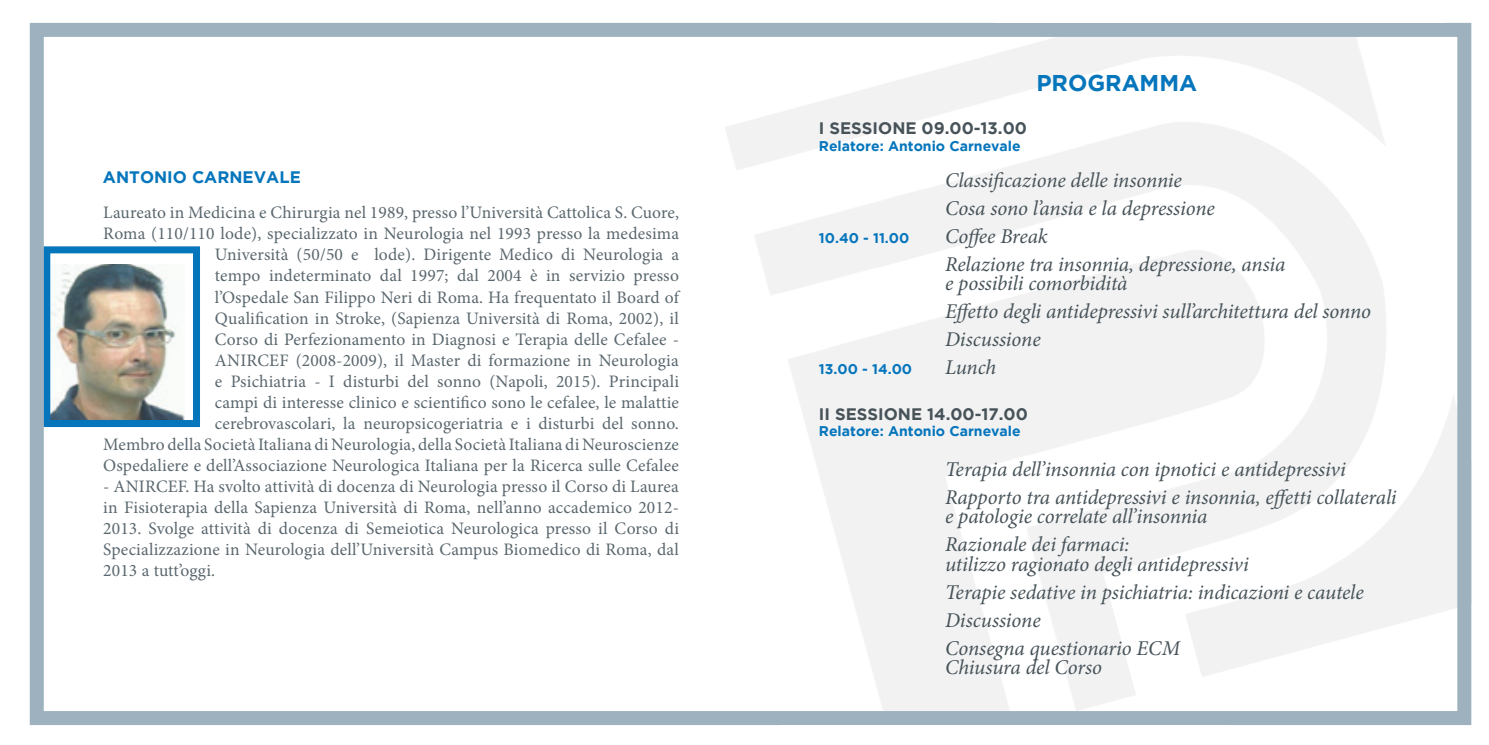
<style>
.page{position:relative;width:1489px;height:745px;background:#fff}
.page>*{position:absolute;margin:0;border:0;box-sizing:border-box;transform-origin:0 0}
.t1{font:700 22.75px "Gotham";color:#0575bc}
.t2{font:italic 21px/28px "Minion Pro";letter-spacing:-.01em;color:#475359}
.t3{font:17.5px/21px "Minion Pro";letter-spacing:.01em;color:#5a676e;text-align:right}
.t4{font:700 16.62px "Gotham";color:#475359}
.t5{font:700 16.62px "Gotham";color:#0575bc}
.t6{font:700 14px "Gotham";color:#0575bc}
</style>
<div class="page">
<img style="left:51px;top:264px;width:134px;height:155px">
<div style="left:43px;top:246px;width:157px;height:181px;border:7px solid #0575bc"></div>
<div style="left:30px;top:23px;width:1441px;height:701px;border:14px solid #9db2be"></div>
<p class="t5" style="left:103px;top:167px;width:199px">ANTONIO CARNEVALE</p>
<p class="t3" style="left:103px;top:202px;width:577px">Laureato in Medicina e Chirurgia nel 1989, presso l’Università Cattolica S. Cuore, Roma (110/110 lode), specializzato in Neurologia nel 1993 presso la medesima Università (50/50 e lode). Dirigente Medico di Neurologia a<br>tempo indeterminato dal 1997; dal 2004 è in servizio presso<br>l’Ospedale San Filippo Neri di Roma. Ha frequentato il Board of<br>Qualification in Stroke, (Sapienza Università di Roma, 2002), il<br>Corso di Perfezionamento in Diagnosi e Terapia delle Cefalee -<br>ANIRCEF (2008-2009), il Master di formazione in Neurologia<br>e Psichiatria - I disturbi del sonno (Napoli, 2015). Principali<br>campi di interesse clinico e scientifico sono le cefalee, le malattie cerebrovascolari, la neuropsicogeriatria e i disturbi del sonno.<br>Membro della Società Italiana di Neurologia, della Società Italiana di Neuroscienze Ospedaliere e dell’Associazione Neurologica Italiana per la Ricerca sulle Cefalee</p>
<p class="t3" style="left:103px;top:475px;width:577px;text-align:justify">- ANIRCEF. Ha svolto attività di docenza di Neurologia presso il Corso di Laurea in Fisioterapia della Sapienza Università di Roma, nell’anno accademico 2012- 2013. Svolge attività di docenza di Semeiotica Neurologica presso il Corso di Specializzazione in Neurologia dell’Università Campus Biomedico di Roma, dal 2013 a tutt’oggi.</p>
<h1 class="t1" style="left:1036px;top:70px;width:162px">PROGRAMMA</h1>
<p class="t4" style="left:819px;top:119px;width:209px">I SESSIONE 09.00-13.00</p>
<p class="t6" style="left:819px;top:138px;width:203px">Relatore: Antonio Carnevale</p>
<p class="t2" style="left:945px;top:166px;width:271px">Classificazione delle insonnie<br>Cosa sono l’ansia e la depressione</p>
<p class="t6" style="left:819px;top:230px;width:92px">10.40 - 11.00</p>
<p class="t2" style="left:945px;top:222px;width:342px">Coffee Break<br>Relazione tra insonnia, depressione, ansia</p>
<p class="t2" style="left:945px;top:269px;width:427px">e possibili comorbidità<br>Effetto degli antidepressivi sull’architettura del sonno<br>Discussione</p>
<p class="t6" style="left:819px;top:361px;width:95px">13.00 - 14.00</p>
<p class="t2" style="left:945px;top:353px;width:53px">Lunch</p>
<p class="t4" style="left:819px;top:404px;width:210px">II SESSIONE 14.00-17.00</p>
<p class="t6" style="left:819px;top:423px;width:203px">Relatore: Antonio Carnevale</p>
<p class="t2" style="left:945px;top:455px;width:453px">Terapia dell’insonnia con ipnotici e antidepressivi<br>Rapporto tra antidepressivi e insonnia, effetti collaterali</p>
<p class="t2" style="left:945px;top:502px;width:264px">e patologie correlate all’insonnia<br>Razionale dei farmaci:</p>
<p class="t2" style="left:945px;top:549px;width:420px">utilizzo ragionato degli antidepressivi<br>Terapie sedative in psichiatria: indicazioni e cautele Discussione<br>Consegna questionario ECM</p>
<p class="t2" style="left:945px;top:652px;width:158px">Chiusura del Corso</p>
</div>
